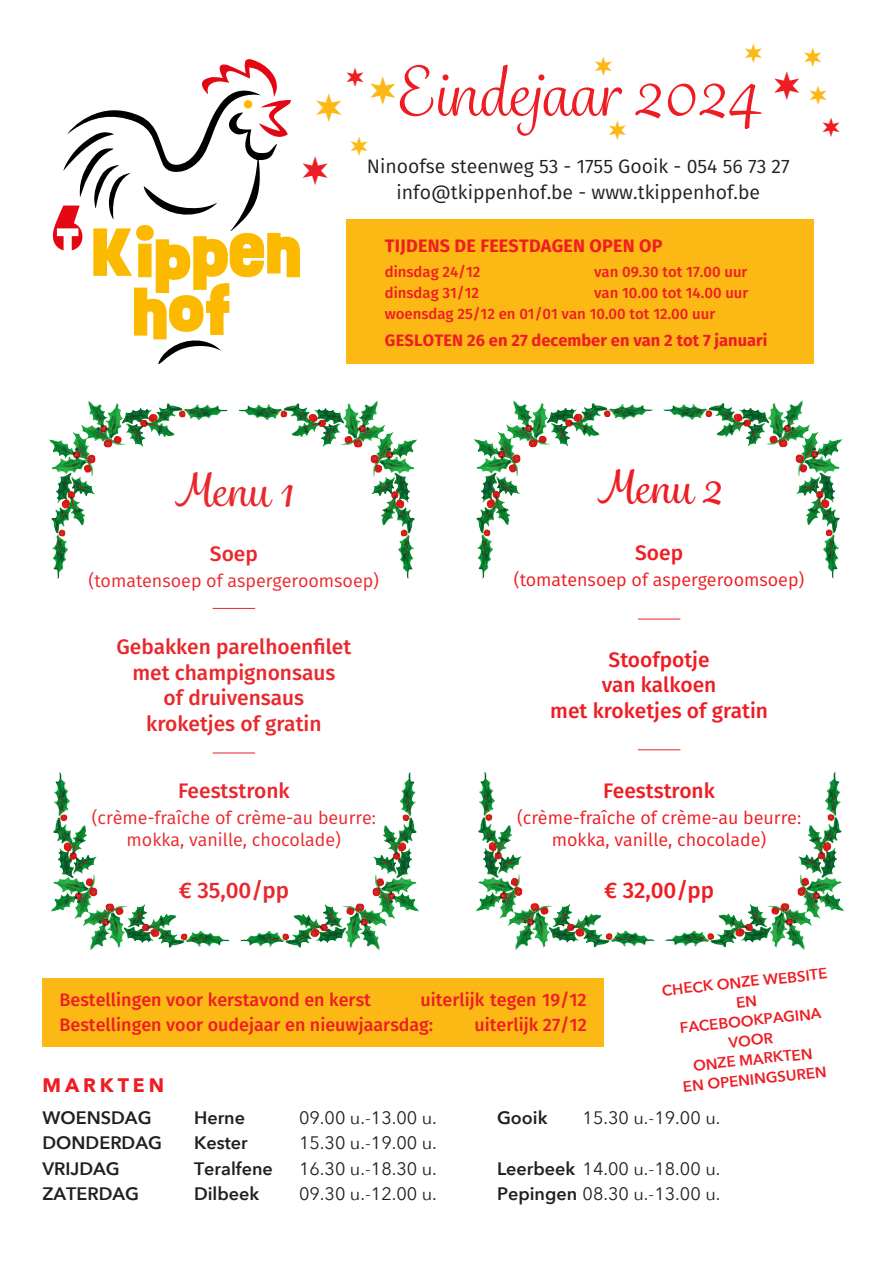
<style>
.page{position:relative;width:893px;height:1263px;background:#fff}
.page>*{position:absolute;margin:0;border:0;box-sizing:border-box;transform-origin:0 0}
.t1{font:66px "Grafolita Script";color:#ee1d23}
.t2{font:500 45px "Grafolita Script";color:#e9282d}
.t3{font:500 45px "Grafolita Script";color:#ee1d23}
.t4{font:500 22.5px "Fira Sans";color:#e9282d}
.t5{font:500 22.5px "Fira Sans";color:#ee1d23}
.t6{font:500 21px "Fira Sans";color:#e9282d}
.t7{font:500 21px "Fira Sans";color:#ee1d23}
.Normaal{font:19.5px "Fira Sans";color:#231f20}
.Normaal-2{font:700 19.5px "Avenir Next";letter-spacing:.2em;color:#ee1d23}
.Normaal-3{font:18px "Avenir Next";color:#231f20}
.Normaal-4{font:500 18px "Fira Sans";color:#ee1d23}
.t8{font:18px "Fira Sans";color:#e9282d}
.t9{font:18px "Fira Sans";color:#ee1d23}
.Normaal-5{font:600 18px "Avenir Next";color:#231f20}
.Normaal-6{font:700 18px "Fira Sans";letter-spacing:.01em;color:#ee1d23}
.Normaal-7{font:700 16.5px "Fira Sans";color:#ee1d23}
.Normaal-8{font:500 15px "Fira Sans";color:#ee1d23}
.Normaal-9{font:600 15px "Avenir Next";color:#ee1d23}
.s1{font-weight:600}
</style>
<div class="page">
<img style="left:49px;top:400px;width:370px;height:550px">
<img style="left:474px;top:400px;width:370px;height:550px">
<div style="left:347px;top:219px;width:467px;height:145px;background:#fcb814"></div>
<div style="left:43px;top:978px;width:561px;height:68px;background:#fcb814"></div>
<hr style="left:213px;top:608px;width:42px;height:1px;background:#e9282d">
<hr style="left:638px;top:619px;width:42px;height:1px;background:#e9282d">
<hr style="left:213px;top:753px;width:42px;height:1px;background:#ee1d23">
<hr style="left:638px;top:749px;width:42px;height:1px;background:#e9282d">
<svg style="left:53px;top:59px;width:247px;height:305px"></svg>
<p class="t1" style="left:397px;top:51px;width:363px">Eindejaar 2024</p>
<p class="Normaal" style="left:367px;top:152px;width:424px">Ninoofse steenweg 53 - 1755 Gooik - 054 56 73 27</p>
<p class="Normaal" style="left:397px;top:178px;width:365px">info@tkippenhof.be - www.tkippenhof.be</p>
<p class="Normaal-6" style="left:385px;top:231px;width:279px">TIJDENS DE FEESTDAGEN OPEN OP</p>
<p class="Normaal-8" style="left:385px;top:260px;width:97px">dinsdag 24/12</p>
<p class="Normaal-8" style="left:594px;top:260px;width:155px">van 09.30 tot 17.00 uur</p>
<p class="Normaal-8" style="left:385px;top:281px;width:96px">dinsdag 31/12</p>
<p class="Normaal-8" style="left:594px;top:281px;width:156px">van 10.00 tot 14.00 uur</p>
<p class="Normaal-8" style="left:385px;top:302px;width:332px">woensdag 25/12 en 01/01 van 10.00 tot 12.00 uur</p>
<p class="Normaal-7" style="left:385px;top:327px;width:384px">GESLOTEN 26 en 27 december en van 2 tot 7 januari</p>
<p class="t2" style="left:174px;top:461px;width:122px">Menu 1</p>
<p class="t6" style="left:210px;top:536px;width:49px">Soep</p>
<p class="t8" style="left:89px;top:567px;width:292px">(tomatensoep of aspergeroomsoep)</p>
<p class="t6" style="left:117px;top:630px;width:236px">Gebakken parelhoenfilet</p>
<p class="t6" style="left:132px;top:656px;width:204px">met champignonsaus</p>
<p class="t6" style="left:164px;top:681px;width:142px">of druivensaus</p>
<p class="t6" style="left:146px;top:707px;width:177px">kroketjes of gratin</p>
<p class="t6" style="left:178px;top:774px;width:113px">Feeststronk</p>
<p class="t8" style="left:92px;top:804px;width:286px">(crème-fraîche of crème-au beurre:</p>
<p class="t8" style="left:127px;top:826px;width:216px">mokka, vanille, chocolade)</p>
<p class="t4" style="left:179px;top:872px;width:112px">€ 35,00/pp</p>
<p class="t3" style="left:597px;top:458px;width:127px">Menu 2</p>
<p class="t7" style="left:635px;top:536px;width:49px">Soep</p>
<p class="t9" style="left:514px;top:566px;width:292px">(tomatensoep of aspergeroomsoep)</p>
<p class="t7" style="left:609px;top:642px;width:102px">Stoofpotje</p>
<p class="t7" style="left:602px;top:668px;width:116px">van kalkoen</p>
<p class="t7" style="left:550px;top:693px;width:219px">met kroketjes of gratin</p>
<p class="t7" style="left:603px;top:774px;width:113px">Feeststronk</p>
<p class="t9" style="left:517px;top:804px;width:286px">(crème-fraîche of crème-au beurre:</p>
<p class="t9" style="left:552px;top:826px;width:216px">mokka, vanille, chocolade)</p>
<p class="t5" style="left:604px;top:872px;width:111px">€ 32,00/pp</p>
<p class="Normaal-9" style="left:661px;top:978px;width:168px;rotate:-6deg">CHECK ONZE WEBSITE</p>
<p class="Normaal-9" style="left:679px;top:1015px;width:144px;rotate:-6deg">FACEBOOKPAGINA</p>
<p class="Normaal-9" style="left:727px;top:1029px;width:46px;rotate:-6deg">VOOR</p>
<p class="Normaal-9" style="left:692px;top:1053px;width:122px;rotate:-6deg">ONZE MARKTEN</p>
<p class="Normaal-4" style="left:60px;top:985px;width:313px">Bestellingen voor kerstavond en kerst</p>
<p class="Normaal-4" style="left:421px;top:985px;width:168px">uiterlijk tegen 19/12</p>
<p class="Normaal-4" style="left:60px;top:1010px;width:375px">Bestellingen voor oudejaar en nieuwjaarsdag:</p>
<p class="Normaal-4" style="left:474px;top:1010px;width:114px">uiterlijk 27/12</p>
<p class="Normaal-9" style="left:682px;top:1073px;width:146px;rotate:-6deg">EN OPENINGSUREN</p>
<p class="Normaal-2" style="left:43px;top:1068px;width:123px">MARKTEN</p>
<p class="Normaal-5" style="left:43px;top:1102px;width:111px">WOENSDAG</p>
<p class="Normaal-5" style="left:194px;top:1102px;width:52px">Herne</p>
<p class="Normaal-3" style="left:299px;top:1102px;width:139px">09.00 u.-13.00 u.</p>
<p class="Normaal-5" style="left:497px;top:1102px;width:52px">Gooik</p>
<p class="Normaal-3" style="left:583px;top:1102px;width:139px">15.30 u.-19.00 u.</p>
<p class="Normaal-5" style="left:43px;top:1127px;width:121px">DONDERDAG</p>
<p class="Normaal-5" style="left:194px;top:1127px;width:55px">Kester</p>
<p class="Normaal-3" style="left:299px;top:1128px;width:139px">15.30 u.-19.00 u.</p>
<p class="Normaal-5" style="left:43px;top:1153px;width:79px">VRIJDAG</p>
<p class="Normaal-5" style="left:194px;top:1153px;width:80px">Teralfene</p>
<p class="Normaal-3" style="left:299px;top:1153px;width:139px">16.30 u.-18.30 u.</p>
<p class="Normaal-3" style="left:497px;top:1153px;width:225px"><span class="s1">Leerbeek</span> 14.00 u.-18.00 u.</p>
<p class="Normaal-5" style="left:43px;top:1178px;width:98px">ZATERDAG</p>
<p class="Normaal-5" style="left:194px;top:1178px;width:67px">Dilbeek</p>
<p class="Normaal-3" style="left:299px;top:1179px;width:139px">09.30 u.-12.00 u.</p>
<p class="Normaal-3" style="left:497px;top:1179px;width:225px"><span class="s1">Pepingen</span> 08.30 u.-13.00 u.</p>
</div>
